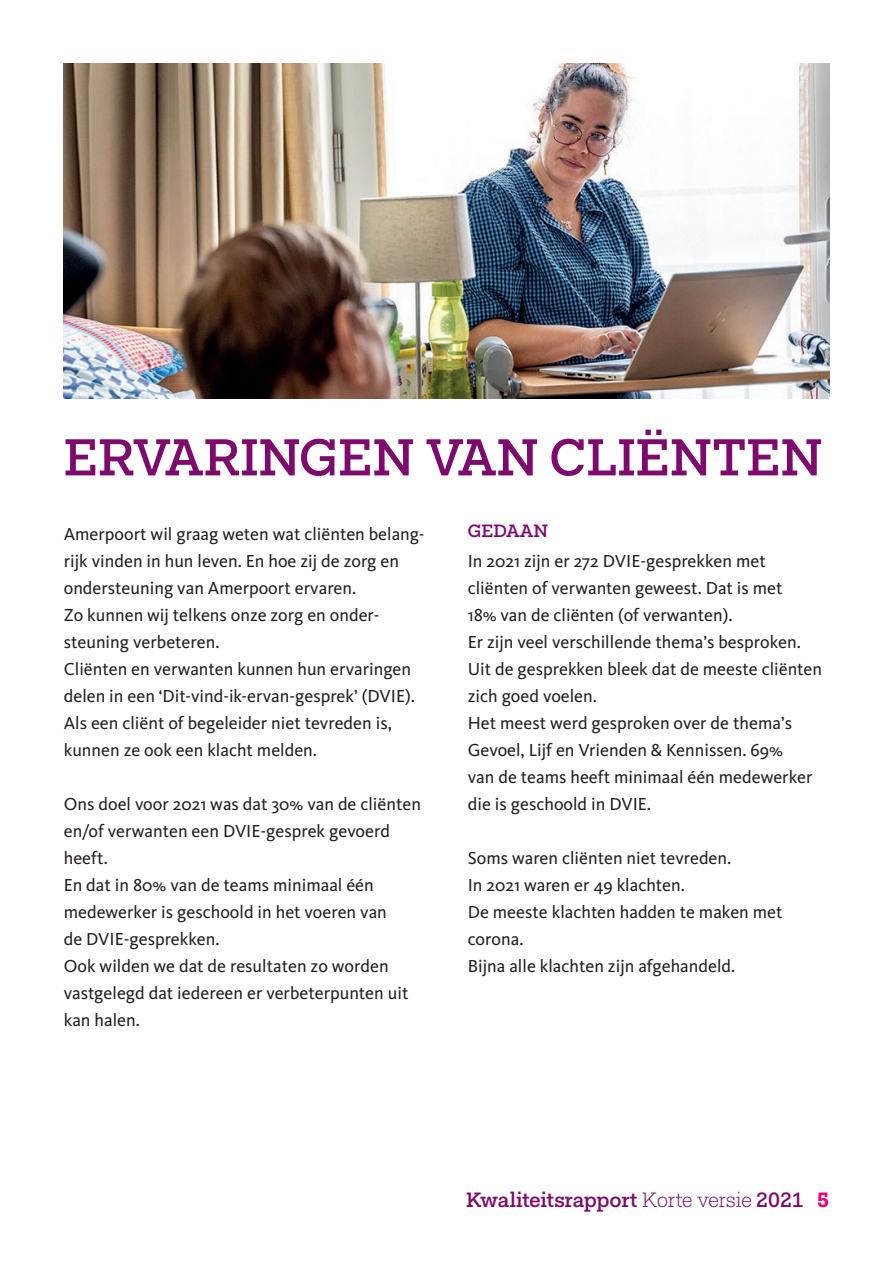
<style>
.page{position:relative;width:893px;height:1263px;background:#fff}
.page>*{position:absolute;margin:0;border:0;box-sizing:border-box;transform-origin:0 0}
.t1{font:500 52.5px "Fakt Slab Pro";color:#7e0a6d}
.t2{font:500 21px "Fakt Slab Pro";color:#7e0a6d}
.t3{font:18px/27px "Kievit";color:#231f20}
.t4{font:500 18px "Fakt Slab Pro";color:#7e0a6d}
.s1{font-weight:300}
.s2{font-weight:700;color:#ed0277}
</style>
<div class="page">
<img style="left:64px;top:64px;width:765px;height:334px">
<h1 class="t1" style="left:64px;top:422px;width:761px">ERVARINGEN VAN CLIËNTEN</h1>
<p class="t3" style="left:64px;top:521px;width:362px">Amerpoort wil graag weten wat cliënten belang&shy;rijk vinden in hun leven. En hoe zij de zorg en ondersteuning van Amerpoort ervaren.<br>Zo kunnen wij telkens onze zorg en onder&shy;steuning verbeteren.<br>Cliënten en verwanten kunnen hun ervaringen delen in een ‘Dit-vind-ik-ervan-gesprek’ (DVIE).<br>Als een cliënt of begeleider niet tevreden is, kunnen ze ook een klacht melden.</p>
<p class="t3" style="left:64px;top:791px;width:359px">Ons doel voor 2021 was dat 30% van de cliënten en/of verwanten een DVIE-gesprek gevoerd heeft.<br>En dat in 80% van de teams minimaal één medewerker is geschoold in het voeren van<br>de DVIE-gesprekken.<br>Ook wilden we dat de resultaten zo worden vastgelegd dat iedereen er verbeterpunten uit kan halen.</p>
<p class="t4" style="left:468px;top:519px;width:82px">GEDAAN</p>
<p class="t3" style="left:468px;top:548px;width:356px">In 2021 zijn er 272 DVIE-gesprekken met cliënten of verwanten geweest. Dat is met<br>18% van de cliënten (of verwanten).<br>Er zijn veel verschillende thema’s besproken.<br>Uit de gesprekken bleek dat de meeste cliënten zich goed voelen.<br>Het meest werd gesproken over de thema’s Gevoel, Lijf en Vrienden &amp; Kennissen. 69%<br>van de teams heeft minimaal één medewerker die is geschoold in DVIE.</p>
<p class="t3" style="left:468px;top:845px;width:316px">Soms waren cliënten niet tevreden.<br>In 2021 waren er 49 klachten.<br>De meeste klachten hadden te maken met corona.<br>Bijna alle klachten zijn afgehandeld.</p>
<p class="t2" style="left:466px;top:1186px;width:364px">Kwaliteitsrapport <span class="s1">Korte versie</span> 2021 <span class="s2">5</span></p>
</div>
